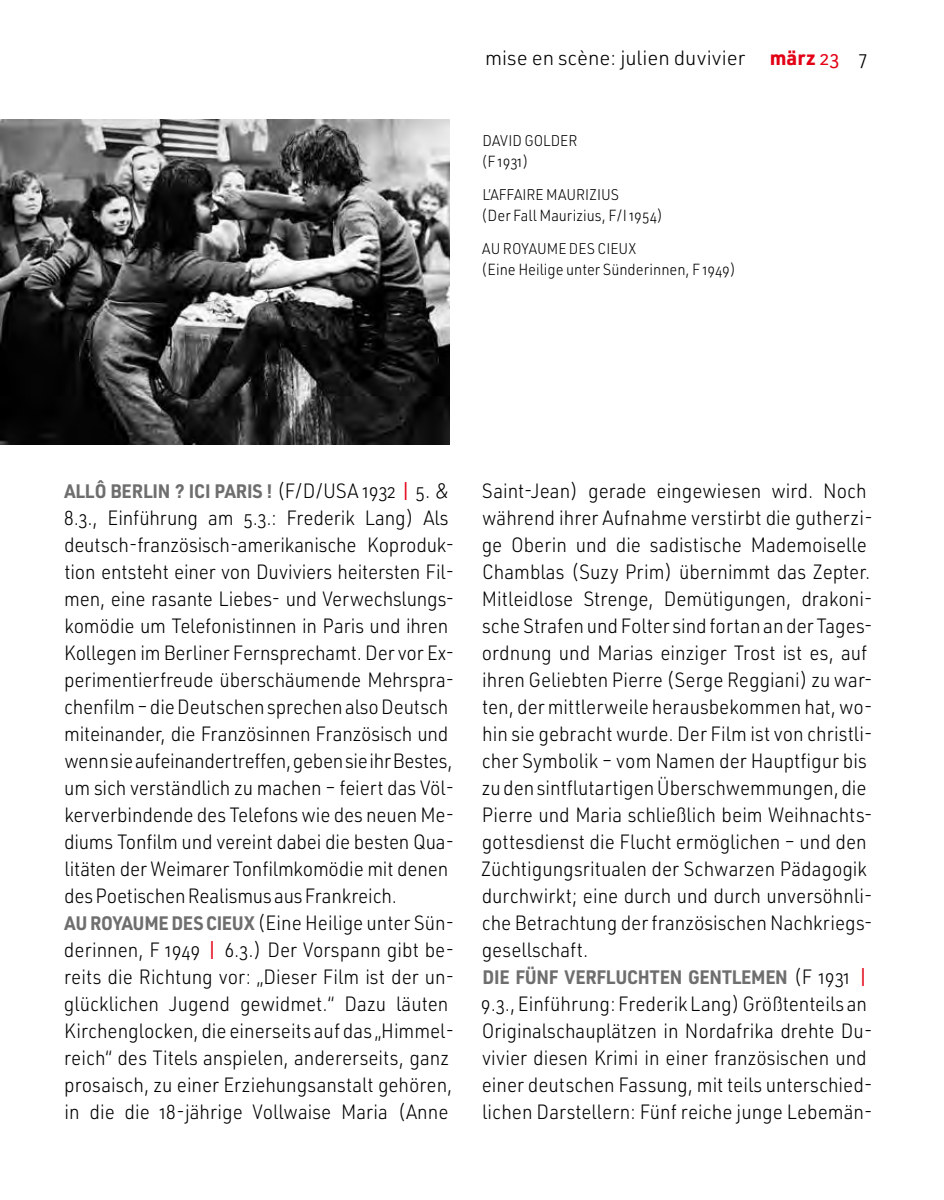
<style>
.page{position:relative;width:944px;height:1200px;background:#fff}
.page>*{position:absolute;margin:0;border:0;box-sizing:border-box;transform-origin:0 0}
.Brot_2{font:300 20.25px/27px "URWDIN";color:#000;scale:.92 1}
.Brot_2_60_70_80{font:300 20.25px/27px "URWDIN";letter-spacing:-.01em;color:#000;scale:.92 1}
.Brot_2-2{font:300 20.25px "URWDIN";color:#000}
.Brot_2_60_70_80-2{font:700 19.12px "URWDIN";letter-spacing:-.01em;color:#6e6e6e;scale:.93 1}
.Brot_2-3{font:700 19.12px "URWDIN";letter-spacing:-.015em;color:#6e6e6e;scale:.93 1}
.BU{font:300 15.75px "URWDIN";color:#000;scale:.92 1}
.BU-2{font:300 15.3px "URWDIN";color:#000;scale:.93 1}
.s1{font-weight:700;color:#e30015}
.s2{font-weight:400;color:#e30015}
.s3{font-size:15.3px}
.s4{font-weight:300;font-size:20.25px;color:#000}
.s5{font-family:"URWDIN Cond";font-weight:400;font-size:20.25px;color:#e30015}
.s6{font-weight:700;font-size:19.12px;color:#6e6e6e}
.s7{font-family:"URWDIN Cond";font-weight:400;color:#e30015}
</style>
<div class="page">
<img style="left:0;top:119px;width:450px;height:325px">
<p class="Brot_2-2" style="left:485px;top:45px;width:384px">mise en scène: julien duvivier <span class="s1">märz</span> <span class="s2">23</span> 7</p>
<p class="BU-2" style="left:482px;top:131px;width:104px">DAVID GOLDER</p>
<p class="BU" style="left:481px;top:151px;width:53px"><span class="s3">(</span>F 1931)</p>
<p class="BU-2" style="left:482px;top:185px;width:148px">L’AFFAIRE MAURIZIUS</p>
<p class="BU" style="left:481px;top:205px;width:199px">(Der Fall Maurizius, F/I 1954)</p>
<p class="BU-2" style="left:482px;top:239px;width:167px">AU ROYAUME DES CIEUX</p>
<p class="BU" style="left:481px;top:259px;width:278px">(Eine Heilige unter Sünderinnen, F 1949)</p>
<p class="Brot_2_60_70_80-2" style="left:65px;top:477px;width:416px">ALLÔ BERLIN ? ICI PARIS ! <span class="s4">(F/D/USA 1932</span> <span class="s5">|</span> <span class="s4">5. &amp;</span></p>
<p class="Brot_2_60_70_80" style="left:64px;top:503px;width:426px">8.3., Einführung am 5.3.: Frederik Lang) Als deutsch-französisch-amerikanische Koproduk&shy;tion entsteht einer von Duviviers heitersten Fil&shy;men, eine rasante Liebes- und Verwechslungs&shy;komödie um Telefonistinnen in Paris und ihren Kollegen im Berliner Fernsprechamt. Der vor Ex&shy;perimentierfreude überschäumende Mehrspra&shy;chenfilm – die Deutschen sprechen also Deutsch miteinander, die Französinnen Französisch und wenn sie aufeinandertreffen, geben sie ihr Bestes, um sich verständlich zu machen – feiert das Völ&shy;kerverbindende des Telefons wie des neuen Me&shy;diums Tonfilm und vereint dabei die besten Qua&shy;litäten der Weimarer Tonfilmkomödie mit denen des Poetischen Realismus aus Frankreich.</p>
<p class="Brot_2" style="left:64px;top:908px;width:426px"><span class="s6">AU ROYAUME DES CIEUX</span> (Eine Heilige unter Sün&shy;derinnen, F 1949 <span class="s7">|</span> 6.3.) Der Vorspann gibt be&shy;reits die Richtung vor: „Dieser Film ist der un&shy;glücklichen Jugend gewidmet.“ Dazu läuten Kirchenglocken, die einerseits auf das „Himmel&shy;reich“ des Titels anspielen, andererseits, ganz prosaisch, zu einer Erziehungsanstalt gehören, in die die 18-jährige Vollwaise Maria (Anne</p>
<p class="Brot_2" style="left:481px;top:476px;width:427px">Saint-Jean) gerade eingewiesen wird. Noch während ihrer Aufnahme verstirbt die gutherzi&shy;ge Oberin und die sadistische Mademoiselle Chamblas (Suzy Prim) übernimmt das Zepter.<br>Mitleidlose Strenge, Demütigungen, drakoni&shy;sche Strafen und Folter sind fortan an der Tages&shy;ordnung und Marias einziger Trost ist es, auf ihren Geliebten Pierre (Serge Reggiani) zu war&shy;ten, der mittlerweile herausbekommen hat, wo&shy;hin sie gebracht wurde. Der Film ist von christli&shy;cher Symbolik – vom Namen der Hauptfigur bis zu den sintflutartigen Überschwemmungen, die Pierre und Maria schließlich beim Weihnachts&shy;gottesdienst die Flucht ermöglichen – und den Züchtigungsritualen der Schwarzen Pädagogik durchwirkt; eine durch und durch unversöhnli&shy;che Betrachtung der französischen Nachkriegs&shy;gesellschaft.</p>
<p class="Brot_2-3" style="left:483px;top:963px;width:416px">DIE FÜNF VERFLUCHTEN GENTLEMEN <span class="s4">(F 1931</span> <span class="s5">|</span></p>
<p class="Brot_2" style="left:481px;top:989px;width:428px">9.3., Einführung: Frederik Lang) Größtenteils an Originalschauplätzen in Nordafrika drehte Du&shy;vivier diesen Krimi in einer französischen und einer deutschen Fassung, mit teils unterschied&shy;lichen Darstellern: Fünf reiche junge Lebemän-</p>
</div>
